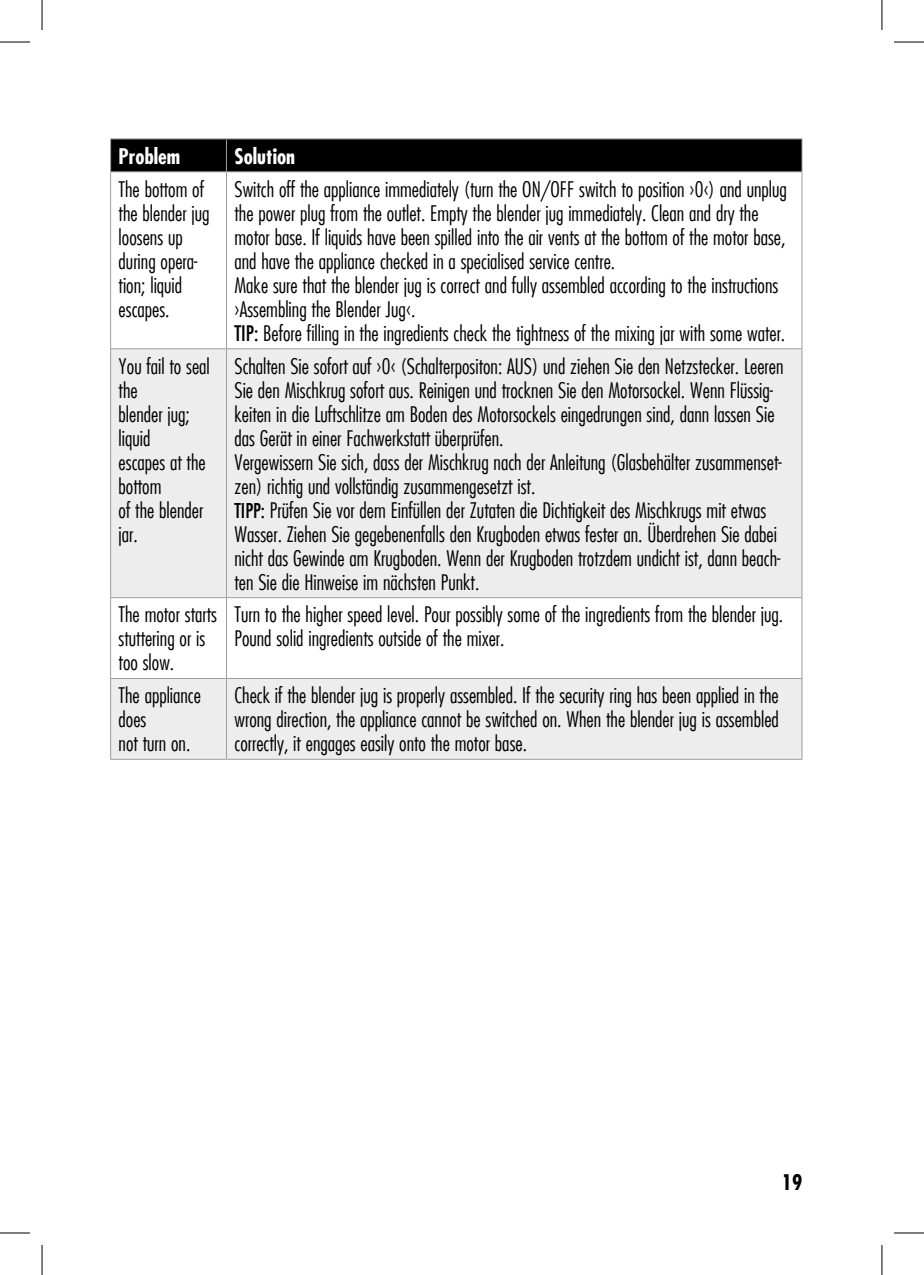
<style>
.page{position:relative;width:924px;height:1275px;background:#fff}
.page>*{position:absolute;margin:0;border:0;box-sizing:border-box;transform-origin:0 0}
.t1{font:300 condensed 21px/24px "Futura LT";color:#000}
.t2{font:700 condensed 21px "Futura LT";color:#fff}
.t3{font:700 condensed 21px "Futura LT";color:#000}
.s1{font-weight:400}
.s2{font-weight:400;font-size:20px}
</style>
<div class="page">
<div style="left:111px;top:139px;width:690px;height:32px;background:#000"></div>
<svg style="left:111px;top:172px;width:690px;height:176px"></svg>
<svg style="left:111px;top:349px;width:690px;height:410px;fill:#ededed"></svg>
<hr style="left:110px;top:172px;width:1px;height:176px;background:#9d9d9c">
<hr style="left:226px;top:172px;width:1px;height:176px;background:#9d9d9c">
<hr style="left:110px;top:348px;width:116px;height:1px;background:#9d9d9c">
<hr style="left:110px;top:597px;width:116px;height:1px;background:#9d9d9c">
<hr style="left:110px;top:598px;width:1px;height:80px;background:#9d9d9c">
<hr style="left:226px;top:597px;width:576px;height:1px;background:#9d9d9c">
<hr style="left:226px;top:598px;width:1px;height:80px;background:#9d9d9c">
<hr style="left:801px;top:598px;width:1px;height:80px;background:#9d9d9c">
<hr style="left:226px;top:678px;width:576px;height:1px;background:#9d9d9c">
<hr style="left:110px;top:138px;width:116px;height:1px;background:#9d9d9c">
<hr style="left:110px;top:139px;width:1px;height:32px;background:#9d9d9c">
<hr style="left:226px;top:138px;width:576px;height:1px;background:#9d9d9c">
<hr style="left:226px;top:139px;width:1px;height:32px;background:#9d9d9c">
<hr style="left:801px;top:139px;width:1px;height:32px;background:#9d9d9c">
<hr style="left:110px;top:171px;width:116px;height:1px;background:#9d9d9c">
<hr style="left:226px;top:171px;width:576px;height:1px;background:#9d9d9c">
<hr style="left:801px;top:172px;width:1px;height:176px;background:#9d9d9c">
<hr style="left:110px;top:349px;width:1px;height:248px;background:#9d9d9c">
<hr style="left:226px;top:348px;width:576px;height:1px;background:#9d9d9c">
<hr style="left:226px;top:349px;width:1px;height:248px;background:#9d9d9c">
<hr style="left:801px;top:349px;width:1px;height:248px;background:#9d9d9c">
<hr style="left:110px;top:679px;width:1px;height:80px;background:#9d9d9c">
<hr style="left:226px;top:679px;width:1px;height:80px;background:#9d9d9c">
<hr style="left:801px;top:679px;width:1px;height:80px;background:#9d9d9c">
<hr style="left:110px;top:678px;width:116px;height:1px;background:#9d9d9c">
<hr style="left:110px;top:759px;width:116px;height:1px;background:#9d9d9c">
<hr style="left:226px;top:759px;width:576px;height:1px;background:#9d9d9c">
<hr style="left:0;top:42px;width:30px;height:1px;background:#000">
<hr style="left:893px;top:42px;width:30px;height:1px;background:#000">
<hr style="left:0;top:1232px;width:30px;height:1px;background:#000">
<hr style="left:893px;top:1232px;width:30px;height:1px;background:#000">
<hr style="left:42px;top:0;width:1px;height:30px;background:#000">
<hr style="left:42px;top:1245px;width:1px;height:30px;background:#000">
<hr style="left:881px;top:0;width:1px;height:30px;background:#000">
<hr style="left:881px;top:1245px;width:1px;height:30px;background:#000">
<p class="t2" style="left:119px;top:143px;width:63px">Problem</p>
<p class="t2" style="left:234px;top:143px;width:62px">Solution</p>
<p class="t1" style="left:119px;top:177px;width:92px">The bottom of the blender jug loosens up during opera&shy;tion; liquid escapes.</p>
<p class="t1" style="left:234px;top:177px;width:553px">Switch off the appliance immediately (turn the ON/OFF switch to position ›0‹) and unplug the power plug from the outlet. Empty the blender jug immediately. Clean and dry the motor base. If liquids have been spilled into the air vents at the bottom of the motor base, and have the appliance checked in a specialised service centre.<br>Make sure that the blender jug is correct and fully assembled according to the instructions ›Assembling the Blender Jug‹.<br><span class="s1">TIP:</span> Before filling in the ingredients check the tightness of the mixing jar with some water.</p>
<p class="t1" style="left:119px;top:354px;width:93px">You fail to seal the<br>blender jug; liquid<br>escapes at the bottom<br>of the blender jar.</p>
<p class="t1" style="left:234px;top:354px;width:550px">Schalten Sie sofort auf ›0‹ (Schalterpositon: AUS) und ziehen Sie den Netzstecker. Leeren Sie den Mischkrug sofort aus. Reinigen und trocknen Sie den Motorsockel. Wenn Flüssig&shy;keiten in die Luftschlitze am Boden des Motorsockels eingedrungen sind, dann lassen Sie das Gerät in einer Fachwerkstatt überprüfen.<br>Vergewissern Sie sich, dass der Mischkrug nach der Anleitung (Glasbehälter zusammenset&shy;zen) richtig und vollständig zusammengesetzt ist.<br><span class="s2">TIPP:</span> Prüfen Sie vor dem Einfüllen der Zutaten die Dichtigkeit des Mischkrugs mit etwas Wasser. Ziehen Sie gegebenenfalls den Krugboden etwas fester an. Überdrehen Sie dabei nicht das Gewinde am Krugboden. Wenn der Krugboden trotzdem undicht ist, dann beach&shy;ten Sie die Hinweise im nächsten Punkt.</p>
<p class="t1" style="left:119px;top:602px;width:100px">The motor starts stuttering or is too slow.</p>
<p class="t1" style="left:234px;top:602px;width:550px">Turn to the higher speed level. Pour possibly some of the ingredients from the blender jug.<br>Pound solid ingredients outside of the mixer.</p>
<p class="t1" style="left:119px;top:683px;width:84px">The appliance does<br>not turn on.</p>
<p class="t1" style="left:234px;top:683px;width:545px;text-align:justify">Check if the blender jug is properly assembled. If the security ring has been applied in the wrong direction, the appliance cannot be switched on. When the blender jug is assembled correctly, it engages easily onto the motor base.</p>
<p class="t3" style="left:781px;top:1169px;width:22px">19</p>
</div>
